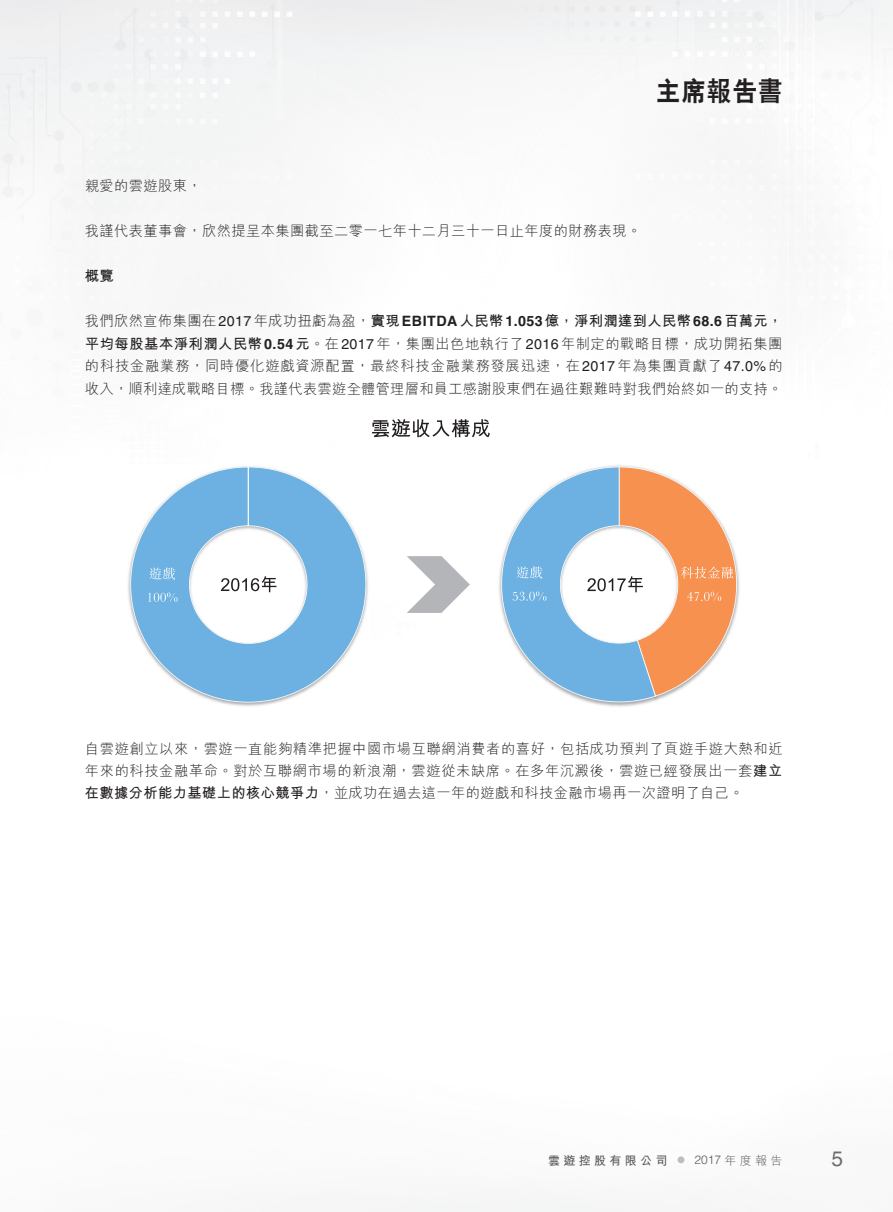
<style>
.page{position:relative;width:893px;height:1212px;background:#fff}
.page>*{position:absolute;margin:0;border:0;box-sizing:border-box;transform-origin:0 0}
.t1{font:27px "C Hei 2 HK Xbold E Ten B5 H";letter-spacing:.05em;color:#231f20;scale:.9 1}
.t2{font:21px "Helvetica LT Std";color:#6c6d70}
.t3{font:14.25px/22.5px "M Hei HK Light E Ten B5 H";letter-spacing:.03em;color:#231f20;text-align:justify}
.t4{font:14.25px "M Hei HK Bold E Ten B5 H";letter-spacing:.03em;color:#231f20}
.t5{font:12px "M Hei HK Bold E Ten B5 H";letter-spacing:.28em;color:#57585a}
.t6{font:300 12px "Helvetica LT Std";color:#57585a}
.s1{font-family:"M Hei HK Light E Ten B5 H"}
.s2{font-family:"Helvetica LT Std"}
.s3{font-family:"Helvetica LT Std";font-weight:700}
.s4{font-family:"M Hei HK Bold E Ten B5 H"}
.s5{font-family:"M Hei HK Light E Ten B5 H";font-weight:400}
</style>
<div class="page">
<div style="left:677px;top:1156px;width:7px;height:7px;background:#bcbdc0;border-radius:50%"></div>
<img style="left:127px;top:465px;width:242px;height:242px">
<svg style="left:130px;top:467px;width:236px;height:236px;fill:#6cb1e1"></svg>
<svg style="left:407px;top:556px;width:63px;height:57px"></svg>
<svg style="left:498px;top:467px;width:239px;height:241px"></svg>
<svg style="left:150px;top:567px;width:25px;height:13px"></svg>
<svg style="left:148px;top:593px;width:30px;height:9px"></svg>
<svg style="left:221px;top:576px;width:55px;height:16px"></svg>
<svg style="left:372px;top:419px;width:118px;height:18px"></svg>
<h1 class="t1" style="left:656px;top:80px;width:142px">主席報告書</h1>
<p class="t3" style="left:85px;top:177px;width:118px">親愛的雲遊股東，</p>
<p class="t3" style="left:85px;top:222px;width:558px">我謹代表董事會，欣然提呈本集團截至二零一七年十二月三十一日止年度的財務表現。</p>
<p class="t4" style="left:85px;top:271px;width:30px">概覽</p>
<p class="t4" style="left:85px;top:316px;width:699px"><span class="s1">我們欣然宣佈集團在</span><span class="s2">2017</span><span class="s1">年成功扭虧為盈，</span>實現<span class="s3">EBITDA</span>人民幣<span class="s3">1.053</span>億，淨利潤達到人民幣<span class="s3">68.6</span>百萬元，</p>
<p class="t3" style="left:85px;top:334px;width:699px"><span class="s4">平均每股基本淨利潤人民幣</span><span class="s3">0.54</span><span class="s4">元</span>。在<span class="s2">2017</span>年，集團出色地執行了<span class="s2">2016</span>年制定的戰略目標，成功開拓集團的科技金融業務，同時優化遊戲資源配置，最終科技金融業務發展迅速，在<span class="s2">2017</span>年為集團貢獻了<span class="s2">47.0%</span>的收入，順利達成戰略目標。我謹代表雲遊全體管理層和員工感謝股東們在過往艱難時對我們始終如一的支持。</p>
<p class="t3" style="left:85px;top:739px;width:699px">自雲遊創立以來，雲遊一直能夠精準把握中國市場互聯網消費者的喜好，包括成功預判了頁遊手遊大熱和近年來的科技金融革命。對於互聯網市場的新浪潮，雲遊從未缺席。在多年沉澱後，雲遊已經發展出一套<span class="s4">建立在數據分析能力基礎上的核心競爭力</span>，並成功在過去這一年的遊戲和科技金融市場再一次證明了自己。</p>
<p class="t5" style="left:548px;top:1156px;width:121px">雲 遊控股有限公司</p>
<p class="t6" style="left:694px;top:1153px;width:90px">2017<span class="s5">年度報告</span></p>
<h2 class="t2" style="left:831px;top:1151px;width:13px">5</h2>
</div>
